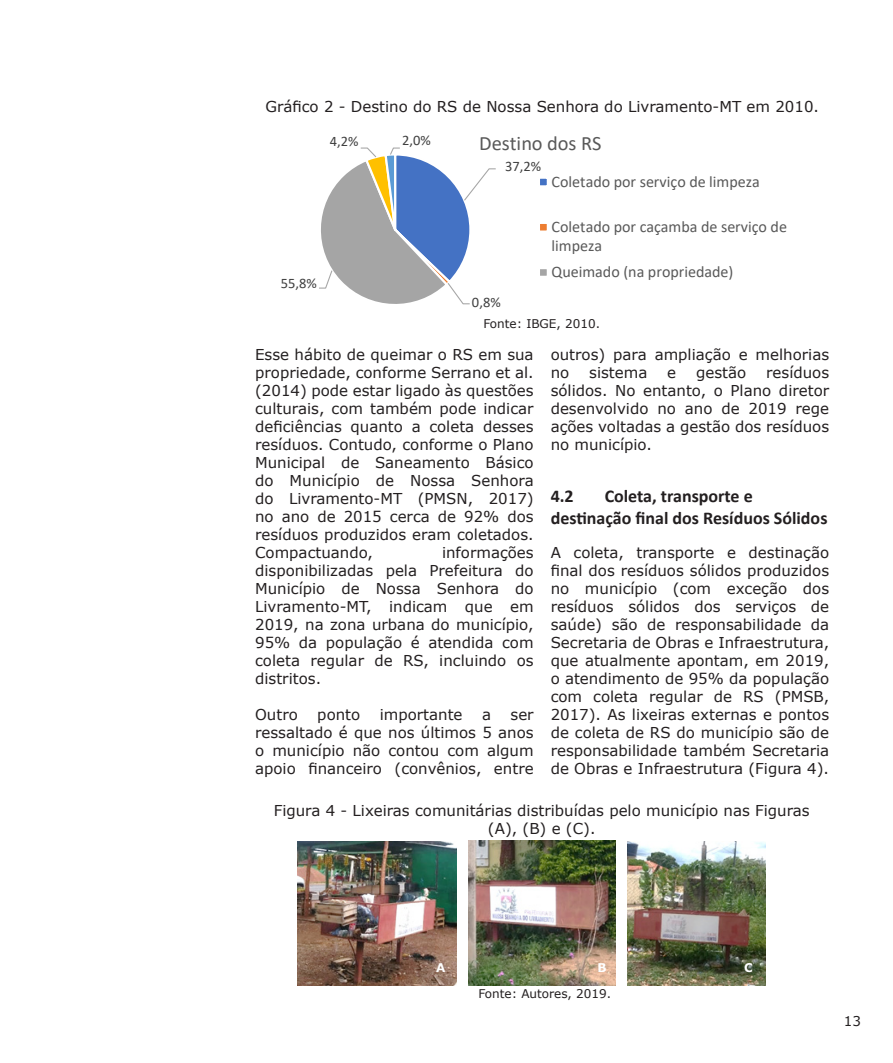
<style>
.page{position:relative;width:893px;height:1063px;background:#fff}
.page>*{position:absolute;margin:0;border:0;box-sizing:border-box;transform-origin:0 0}
.t1{font:20.4px "Calibri";color:#595959}
.Item{font:700 18px/21.6px "Calibri";color:#231f20}
.t2{font:16.05px/19.5px "Calibri";color:#595959}
.Texto{font:15px/18px "Verdana";color:#231f20;text-align:justify}
.Figura_Tabela_Diagra{font:15px/18px "Verdana";color:#231f20;text-align:center}
.t3{font:14.55px "Calibri";color:#404040}
.t4{font:13.5px "Verdana";color:#231f20}
.Fonte{font:12px "Verdana";color:#231f20}
.Resumo_Texto{font:700 12px "Verdana";color:#fff}
</style>
<div class="page">
<svg style="left:319px;top:147px;width:177px;height:158px"></svg>
<div style="left:538px;top:177px;width:11px;height:10px;background:#4472c4;border:2px solid #fff"></div>
<div style="left:539px;top:223px;width:9px;height:9px;background:#ed7d31"></div>
<div style="left:538px;top:222px;width:11px;height:11px;border:2px solid #fff"></div>
<div style="left:538px;top:267px;width:11px;height:11px;background:#a5a5a5;border:2px solid #fff"></div>
<img style="left:297px;top:841px;width:159px;height:145px">
<img style="left:469px;top:841px;width:146px;height:144px">
<img style="left:627px;top:841px;width:138px;height:145px">
<p class="Figura_Tabela_Diagra" style="left:265px;top:98px;width:555px">Gráfico 2 - Destino do RS de Nossa Senhora do Livramento-MT em 2010.</p>
<p class="t3" style="left:330px;top:131px;width:30px">4,2%</p>
<p class="t3" style="left:402px;top:130px;width:30px">2,0%</p>
<p class="t1" style="left:479px;top:129px;width:124px">Destino dos RS</p>
<p class="t2" style="left:552px;top:171px;width:210px">Coletado por serviço de limpeza</p>
<p class="t2" style="left:552px;top:216px;width:237px">Coletado por caçamba de serviço de limpeza</p>
<p class="t2" style="left:552px;top:262px;width:183px">Queimado (na propriedade)</p>
<p class="Fonte" style="left:483px;top:315px;width:118px">Fonte: IBGE, 2010.</p>
<p class="Texto" style="left:255px;top:345px;width:280px">Esse hábito de queimar o RS em sua propriedade, conforme Serrano et al. (2014) pode estar ligado às questões culturais, com também pode indicar deficiências quanto a coleta desses resíduos. Contudo, conforme o Plano Municipal de Saneamento Básico do Município de Nossa Senhora do Livramento-MT (PMSN, 2017) no ano de 2015 cerca de 92% dos resíduos produzidos eram coletados.<br>Compactuando,</p>
<p class="t3" style="left:505px;top:156px;width:38px">37,2%</p>
<p class="t3" style="left:281px;top:273px;width:38px">55,8%</p>
<p class="t3" style="left:472px;top:292px;width:30px">0,8%</p>
<p class="Texto" style="left:551px;top:345px;width:280px">outros) para ampliação e melhorias no</p>
<p class="Texto" style="left:551px;top:363px;width:280px;text-indent:215px">resíduos sólidos. No entanto, o Plano diretor desenvolvido no ano de 2019 rege ações voltadas a gestão dos resíduos no município.</p>
<p class="Item" style="left:551px;top:485px;width:25px">4.2</p>
<p class="Texto" style="left:589px;top:363px;width:60px">sistema</p>
<p class="Texto" style="left:667px;top:363px;width:10px">e</p>
<p class="Texto" style="left:696px;top:363px;width:52px">gestão</p>
<p class="Item" style="left:551px;top:485px;width:278px;text-indent:54px">Coleta, transporte e destinação final dos Resíduos Sólidos</p>
<p class="Texto" style="left:551px;top:543px;width:280px">A coleta, transporte e destinação final dos resíduos sólidos produzidos no município (com exceção dos resíduos sólidos dos serviços de saúde) são de responsabilidade da Secretaria de Obras e Infraestrutura, que atualmente apontam, em 2019, o atendimento de 95% da população com coleta regular de RS (PMSB, 2017). As lixeiras externas e pontos de coleta de RS do município são de responsabilidade também Secretaria de Obras e Infraestrutura (Figura 4).</p>
<p class="Figura_Tabela_Diagra" style="left:274px;top:802px;width:537px">Figura 4 - Lixeiras comunitárias distribuídas pelo município nas Figuras (A), (B) e (C).</p>
<p class="Texto" style="left:255px;top:543px;width:280px;text-indent:187px">informações disponibilizadas pela Prefeitura do Município de Nossa Senhora do Livramento-MT, indicam que em 2019, na zona urbana do município, 95% da população é atendida com coleta regular de RS, incluindo os distritos.</p>
<p class="Texto" style="left:255px;top:705px;width:44px">Outro</p>
<p class="Texto" style="left:317px;top:705px;width:44px">ponto</p>
<p class="Texto" style="left:380px;top:705px;width:84px">importante</p>
<p class="Texto" style="left:482px;top:705px;width:11px">a</p>
<p class="Texto" style="left:255px;top:705px;width:280px;text-indent:255px">ser ressaltado é que nos últimos 5 anos o município não contou com algum apoio financeiro (convênios, entre</p>
<p class="Resumo_Texto" style="left:436px;top:959px;width:11px">A</p>
<p class="Resumo_Texto" style="left:597px;top:959px;width:11px">B</p>
<p class="Resumo_Texto" style="left:744px;top:959px;width:10px">C</p>
<p class="Fonte" style="left:478px;top:985px;width:134px">Fonte: Autores, 2019.</p>
<p class="t4" style="left:844px;top:1012px;width:19px">13</p>
</div>
